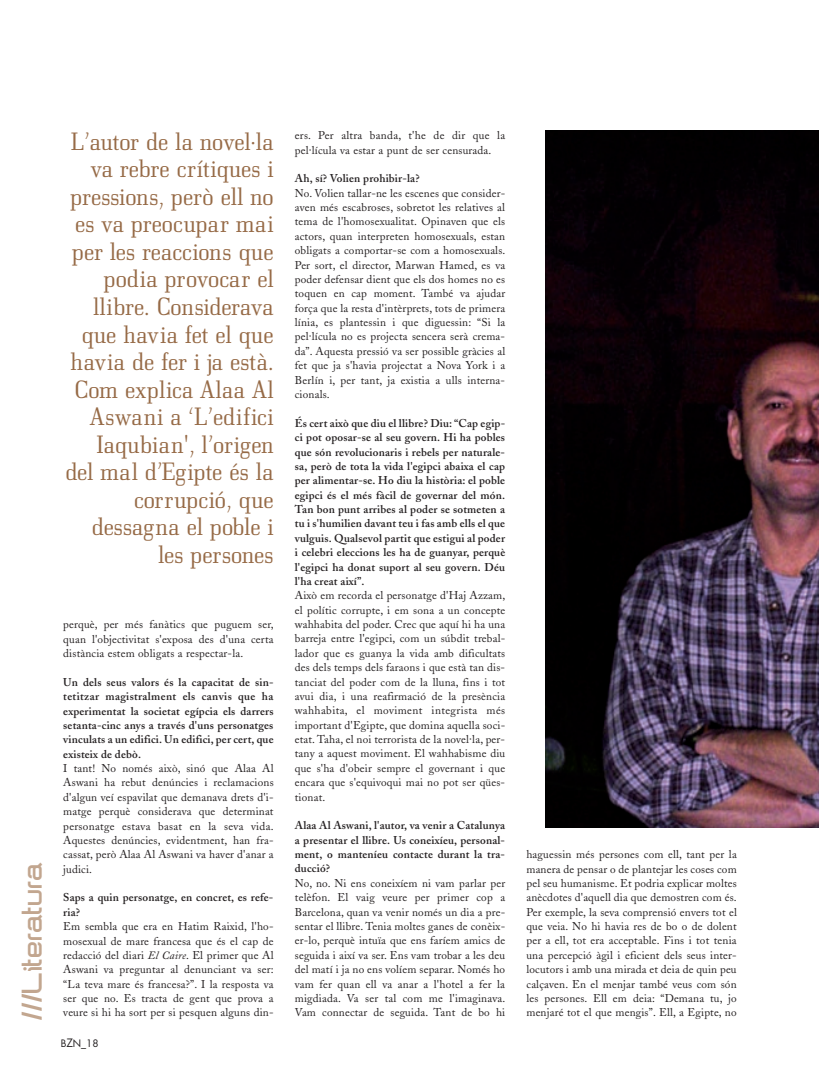
<style>
.page{position:relative;width:819px;height:1084px;background:#fff}
.page>*{position:absolute;margin:0;border:0;box-sizing:border-box;transform-origin:0 0}
.t1{font:25px "Shazbot";color:#c2a68f}
.t2{font:24.75px/27.5px "Bodonitown";color:#966a46;text-align:right;scale:.96 1}
.t3{font:11.25px/14.4px "Adobe Caslon";letter-spacing:.015em;color:#231f20;text-align:justify}
.t4{font:600 11.25px/14.4px "Adobe Caslon";letter-spacing:.015em;color:#231f20;text-align:justify}
.t5{font:10px "Futura";color:#231f20}
.s1{font-style:italic}
.s2{font-size:11.25px}
</style>
<div class="page">
<img style="left:545px;top:131px;width:273px;height:696px">
<p class="t2" style="left:65px;top:130px;width:218px">L’autor de la novel·la va rebre crítiques i pressions, però ell no es va preocupar mai per les reaccions que podia provocar el llibre. Considerava que havia fet el que havia de fer i ja està.<br>Com explica Alaa Al<br>Aswani a ‘L’edifici<br>Iaqubian', l’origen del mal d’Egipte és la corrupció, que dessagna el poble i les persones</p>
<h1 class="t1" style="left:22px;top:1020px;width:160px;rotate:-90deg">///Literatura</h1>
<p class="t3" style="left:63px;top:618px;width:212px">perquè, per més fanàtics que puguem ser, quan l'objectivitat s'exposa des d'una certa distància estem obligats a respectar-la.</p>
<p class="t4" style="left:63px;top:676px;width:212px">Un dels seus valors és la capacitat de sin&shy;tetitzar magistralment els canvis que ha experimentat la societat egípcia els darrers setanta-cinc anys a través d'uns personatges vinculats a un edifici. Un edifici, per cert, que existeix de debò.</p>
<p class="t3" style="left:63px;top:762px;width:212px">I tant! No només això, sinó que Alaa Al Aswani ha rebut denúncies i reclamacions d'algun veí espavilat que demanava drets d'i&shy;matge perquè considerava que determinat personatge estava basat en la seva vida.<br>Aquestes denúncies, evidentment, han fra&shy;cassat, però Alaa Al Aswani va haver d'anar a judici.</p>
<p class="t4" style="left:63px;top:892px;width:212px">Saps a quin personatge, en concret, es refe&shy;ria?</p>
<p class="t3" style="left:63px;top:920px;width:212px">Em sembla que era en Hatim Raixid, l'ho&shy;mosexual de mare francesa que és el cap de redacció del diari <span class="s1">El Caire</span>. El primer que Al Aswani va preguntar al denunciant va ser: “La teva mare és francesa?”. I la resposta va ser que no. Es tracta de gent que prova a veure si hi ha sort per si pesquen alguns din-</p>
<p class="t5" style="left:61px;top:1039px;width:39px">B<span class="s2">Z</span>N_18</p>
<p class="t3" style="left:295px;top:130px;width:212px">ers. Per altra banda, t'he de dir que la pel·lícula va estar a punt de ser censurada.</p>
<p class="t4" style="left:295px;top:173px;width:126px">Ah, sí? Volien prohibir-la?</p>
<p class="t3" style="left:295px;top:187px;width:212px">No. Volien tallar-ne les escenes que consider&shy;aven més escabroses, sobretot les relatives al tema de l'homosexualitat. Opinaven que els actors, quan interpreten homosexuals, estan obligats a comportar-se com a homosexuals.<br>Per sort, el director, Marwan Hamed, es va poder defensar dient que els dos homes no es toquen en cap moment. També va ajudar força que la resta d'intèrprets, tots de primera línia, es plantessin i que diguessin: “Si la pel·lícula no es projecta sencera serà crema&shy;da”. Aquesta pressió va ser possible gràcies al fet que ja s'havia projectat a Nova York i a Berlín i, per tant, ja existia a ulls interna&shy;cionals.</p>
<p class="t4" style="left:295px;top:417px;width:212px">És cert això que diu el llibre? Diu: “Cap egip&shy;ci pot oposar-se al seu govern. Hi ha pobles que són revolucionaris i rebels per naturale&shy;sa, però de tota la vida l'egipci abaixa el cap per alimentar-se. Ho diu la història: el poble egipci és el més fàcil de governar del món.<br>Tan bon punt arribes al poder se sotmeten a tu i s'humilien davant teu i fas amb ells el que vulguis. Qualsevol partit que estigui al poder i celebri eleccions les ha de guanyar, perquè l'egipci ha donat suport al seu govern. Déu l'ha creat així”.</p>
<p class="t3" style="left:295px;top:590px;width:212px">Això em recorda el personatge d'Haj Azzam, el polític corrupte, i em sona a un concepte wahhabita del poder. Crec que aquí hi ha una barreja entre l'egipci, com un súbdit trebal&shy;lador que es guanya la vida amb dificultats des dels temps dels faraons i que està tan dis&shy;tanciat del poder com de la lluna, fins i tot avui dia, i una reafirmació de la presència wahhabita, el moviment integrista més important d'Egipte, que domina aquella soci&shy;etat. Taha, el noi terrorista de la novel·la, per&shy;tany a aquest moviment. El wahhabisme diu que s'ha d'obeir sempre el governant i que encara que s'equivoqui mai no pot ser qües&shy;tionat.</p>
<p class="t4" style="left:295px;top:820px;width:212px">Alaa Al Aswani, l'autor, va venir a Catalunya a presentar el llibre. Us coneixíeu, personal&shy;ment, o manteníeu contacte durant la tra&shy;ducció?</p>
<p class="t3" style="left:295px;top:877px;width:212px">No, no. Ni ens coneixíem ni vam parlar per telèfon. El vaig veure per primer cop a Barcelona, quan va venir només un dia a pre&shy;sentar el llibre. Tenia moltes ganes de conèix&shy;er-lo, perquè intuïa que ens faríem amics de seguida i així va ser. Ens vam trobar a les deu del matí i ja no ens volíem separar. Només ho vam fer quan ell va anar a l'hotel a fer la migdiada. Va ser tal com me l'imaginava.<br>Vam connectar de seguida. Tant de bo hi</p>
<p class="t3" style="left:526px;top:848px;width:212px">haguessin més persones com ell, tant per la manera de pensar o de plantejar les coses com pel seu humanisme. Et podria explicar moltes anècdotes d'aquell dia que demostren com és.<br>Per exemple, la seva comprensió envers tot el que veia. No hi havia res de bo o de dolent per a ell, tot era acceptable. Fins i tot tenia una percepció àgil i eficient dels seus inter&shy;locutors i amb una mirada et deia de quin peu calçaven. En el menjar també veus com són les persones. Ell em deia: “Demana tu, jo menjaré tot el que mengis”. Ell, a Egipte, no</p>
</div>
